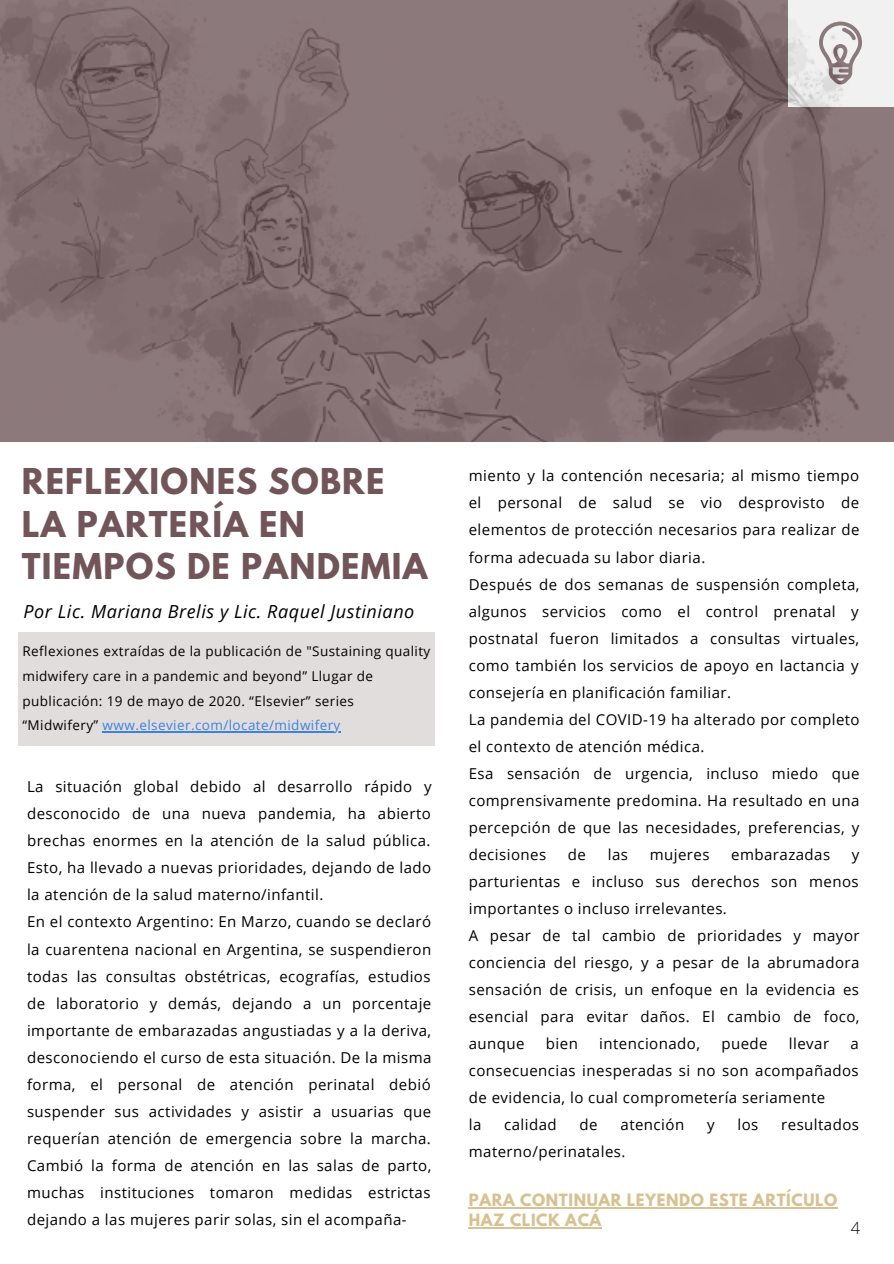
<style>
.page{position:relative;width:894px;height:1264px;background:#fff}
.page>*{position:absolute;margin:0;border:0;box-sizing:border-box;transform-origin:0 0}
.t1{font:700 31.5px/42.8px "League Spartan";letter-spacing:.04em;color:#715558}
.t2{font:italic 18px "Open Sans";letter-spacing:.03em;color:#000}
.t3{font:300 16.5px "Open Sans";color:#000}
.t4{font:15px/27px "Open Sans";letter-spacing:.03em;color:#000;text-align:justify}
.t5{font:700 15px/20.2px "League Spartan";letter-spacing:.04em;color:#d7c190}
.t6{font:13.5px/24.8px "Open Sans";letter-spacing:.03em;color:#000}
.s1{color:#3c82df}
</style>
<div class="page">
<img style="left:0;top:0;width:893px;height:442px">
<div style="left:18px;top:632px;width:417px;height:114px;background:#e2dddd"></div>
<hr style="left:468px;top:1207px;width:369px;height:1px;background:#d7c190">
<hr style="left:468px;top:1227px;width:133px;height:1px;background:#d7c190">
<hr style="left:103px;top:731px;width:208px;height:1px;background:#3c82df">
<hr style="left:311px;top:731px;width:30px;height:1px;background:#3c82df">
<p class="t1" style="left:22px;top:463px;width:407px">REFLEXIONES SOBRE<br>LA PARTERÍA EN<br>TIEMPOS DE PANDEMIA</p>
<p class="t2" style="left:24px;top:599px;width:392px">Por Lic. Mariana Brelis y Lic. Raquel Justiniano</p>
<p class="t6" style="left:22px;top:638px;width:409px">Reflexiones extraídas de la publicación de "Sustaining quality midwifery care in a pandemic and beyond” Llugar de publicación: 19 de mayo de 2020. “Elsevier” series “Midwifery” <span class="s1">www.elsevier.com/locate/midwifery</span></p>
<p class="t4" style="left:27px;top:773px;width:406px">La situación global debido al desarrollo rápido y desconocido de una nueva pandemia, ha abierto brechas enormes en la atención de la salud pública.<br>Esto, ha llevado a nuevas prioridades, dejando de lado la atención de la salud materno/infantil.</p>
<p class="t4" style="left:27px;top:908px;width:406px">En el contexto Argentino: En Marzo, cuando se declaró la cuarentena nacional en Argentina, se suspendieron todas las consultas obstétricas, ecografías, estudios de laboratorio y demás, dejando a un porcentaje importante de embarazadas angustiadas y a la deriva, desconociendo el curso de esta situación. De la misma forma, el personal de atención perinatal debió suspender sus actividades y asistir a usuarias que requerían atención de emergencia sobre la marcha.<br>Cambió la forma de atención en las salas de parto, muchas instituciones tomaron medidas estrictas dejando a las mujeres parir solas, sin el acompaña-</p>
<p class="t4" style="left:468px;top:462px;width:392px">miento y la contención necesaria; al mismo tiempo el personal de salud se vio desprovisto de elementos de protección necesarios para realizar de forma adecuada su labor diaria.</p>
<p class="t4" style="left:468px;top:570px;width:392px">Después de dos semanas de suspensión completa, algunos servicios como el control prenatal y postnatal fueron limitados a consultas virtuales, como también los servicios de apoyo en lactancia y consejería en planificación familiar.</p>
<p class="t4" style="left:468px;top:705px;width:392px">La pandemia del COVID-19 ha alterado por completo el contexto de atención médica.</p>
<p class="t4" style="left:468px;top:759px;width:392px">Esa sensación de urgencia, incluso miedo que comprensivamente predomina. Ha resultado en una percepción de que las necesidades, preferencias, y decisiones</p>
<p class="t4" style="left:567px;top:840px;width:20px">de</p>
<p class="t4" style="left:607px;top:840px;width:22px">las</p>
<p class="t4" style="left:649px;top:840px;width:61px">mujeres</p>
<p class="t4" style="left:731px;top:840px;width:100px">embarazadas</p>
<p class="t4" style="left:468px;top:840px;width:392px;text-indent:383px">y parturientas e incluso sus derechos son menos importantes o incluso irrelevantes.</p>
<p class="t4" style="left:468px;top:921px;width:392px">A pesar de tal cambio de prioridades y mayor conciencia del riesgo, y a pesar de la abrumadora sensación de crisis, un enfoque en la evidencia es esencial para evitar daños. El cambio de foco, aunque</p>
<p class="t4" style="left:545px;top:1029px;width:33px">bien</p>
<p class="t4" style="left:599px;top:1029px;width:102px">intencionado,</p>
<p class="t4" style="left:721px;top:1029px;width:48px">puede</p>
<p class="t4" style="left:788px;top:1029px;width:42px">llevar</p>
<p class="t4" style="left:468px;top:1029px;width:391px;text-indent:381px">a consecuencias inesperadas si no son acompañados de evidencia, lo cual comprometería seriamente</p>
<p class="t4" style="left:468px;top:1110px;width:14px">la</p>
<p class="t4" style="left:504px;top:1110px;width:54px">calidad</p>
<p class="t4" style="left:579px;top:1110px;width:20px">de</p>
<p class="t4" style="left:620px;top:1110px;width:65px">atención</p>
<p class="t4" style="left:706px;top:1110px;width:9px">y</p>
<p class="t4" style="left:737px;top:1110px;width:22px">los</p>
<p class="t4" style="left:781px;top:1110px;width:79px">resultados</p>
<p class="t4" style="left:468px;top:1137px;width:158px">materno/perinatales.</p>
<p class="t5" style="left:468px;top:1191px;width:370px">PARA CONTINUAR LEYENDO ESTE ARTÍCULO<br>HAZ CLICK ACÁ</p>
<p class="t3" style="left:850px;top:1216px;width:11px">4</p>
</div>
